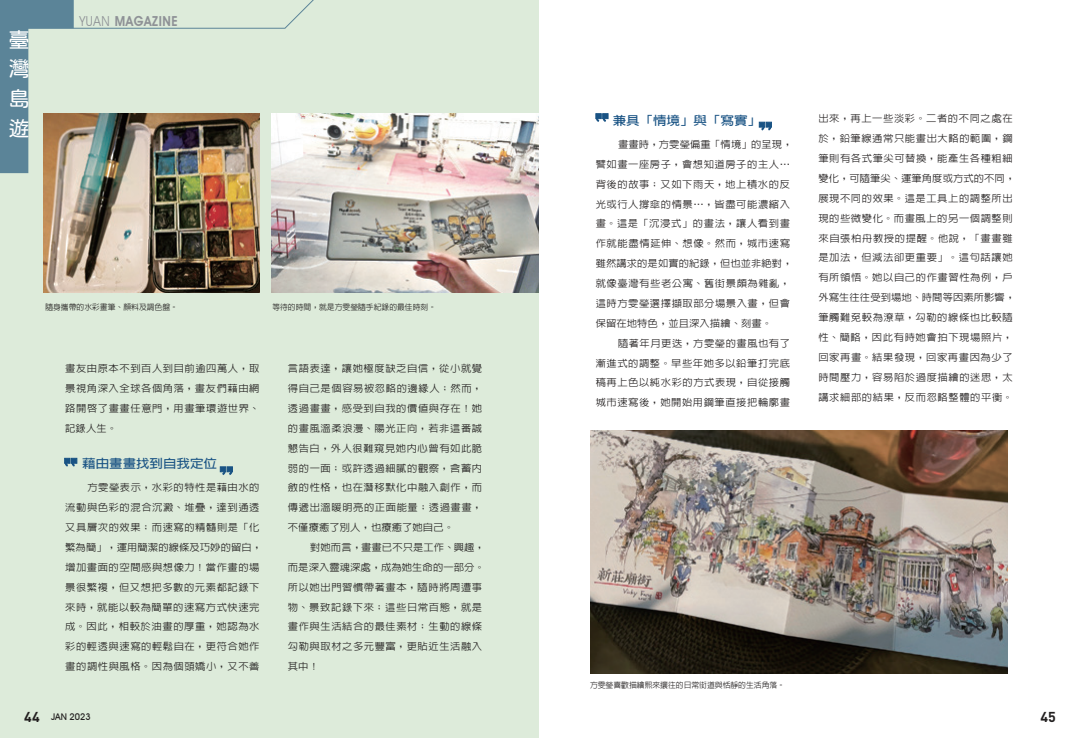
<style>
.page{position:relative;width:1078px;height:738px;background:#fff}
.page>*{position:absolute;margin:0;border:0;box-sizing:border-box;transform-origin:0 0}
.t1{font:21.3px/29.8px "jf openhuninn 1.1";color:#fff;text-align:justify}
.t2{font:700 14.2px "DIN";color:#221f1f}
.t3{font:600 13.8px "Avant Garde IT Cby BT";letter-spacing:.05em;color:#8e9196;scale:.9 1}
.中標{font:700 12.1px "AR Hei B5";color:#195384;scale:1.11 1}
.內文{font:500 9.8px/19.8px "AR Hei B5";letter-spacing:.055em;color:#221f1f;scale:1.05 1}
.t4{font:500 9.2px "Avant Garde IT Cby BT";color:#221f1f}
.圖說{font:500 7.8px "AR Hei B5";color:#221f1f}
.s1{font-weight:400}
.s2{font-family:"DIN";font-weight:700;font-size:14.2px}
</style>
<div class="page">
<div style="left:0;top:0;width:539px;height:737px;background:#ddebda"></div>
<img style="left:43px;top:173px;width:216px;height:119px">
<img style="left:271px;top:113px;width:268px;height:179px">
<svg style="left:758px;top:122px;width:14px;height:9px"></svg>
<svg style="left:595px;top:113px;width:13px;height:9px"></svg>
<svg style="left:220px;top:466px;width:13px;height:9px"></svg>
<svg style="left:64px;top:458px;width:13px;height:9px"></svg>
<img style="left:590px;top:430px;width:416px;height:242px">
<svg style="left:0;top:0;width:333px;height:173px"></svg>
<h1 class="t1" style="left:9px;top:24px;width:22px">臺灣島遊</h1>
<h3 class="t3" style="left:79px;top:13px;width:111px"><span class="s1">YUAN</span> MAGAZINE</h3>
<p class="圖說" style="left:45px;top:303px;width:134px">隨身攜帶的水彩畫筆、顏料及調色盤。</p>
<p class="圖說" style="left:272px;top:303px;width:165px">等待的時間，就是方雯瑩隨手紀錄的最佳時刻。</p>
<p class="內文" style="left:65px;top:358px;width:186px;text-align:justify">畫友由原本不到百人到目前逾四萬人，取景視角深入全球各個角落，畫友們藉由網路開啟了畫畫任意門，用畫筆環遊世界、記錄人生。</p>
<p class="中標" style="left:82px;top:457px;width:123px">藉由畫畫找到自我定位</p>
<p class="內文" style="left:65px;top:477px;width:189px;text-indent:22px">方雯瑩表示，水彩的特性是藉由水的流動與色彩的混合沉澱、堆疊，達到通透又具層次的效果；而速寫的精髓則是「化繁為簡」，運用簡潔的線條及巧妙的留白，增加畫面的空間感與想像力！當作畫的場景很繁複，但又想把多數的元素都記錄下來時，就能以較為簡單的速寫方式快速完成。因此，相較於油畫的厚重，她認為水彩的輕透與速寫的輕鬆自在，更符合她作畫的調性與風格。因為個頭嬌小，又不善</p>
<p class="內文" style="left:288px;top:358px;width:186px;text-align:justify">言語表達，讓她極度缺乏自信，從小就覺得自己是個容易被忽略的邊緣人；然而，透過畫畫，感受到自我的價值與存在！她的畫風溫柔浪漫、陽光正向，若非這番誠懇告白，外人很難窺見她內心曾有如此脆弱的一面；或許透過細膩的觀察，含蓄內斂的性格，也在潛移默化中融入創作，而傳遞出溫暖明亮的正面能量；透過畫畫，不僅療癒了別人，也療癒了她自己。</p>
<p class="內文" style="left:288px;top:537px;width:189px;text-indent:22px">對她而言，畫畫已不只是工作、興趣，而是深入靈魂深處，成為她生命的一部分。所以她出門習慣帶著畫本，隨時將周遭事物、景致記錄下來；這些日常百態，就是畫作與生活結合的最佳素材；生動的線條勾勒與取材之多元豐富，更貼近生活融入其中！</p>
<p class="中標" style="left:612px;top:114px;width:135px">兼具「情境」與「寫實」</p>
<p class="內文" style="left:595px;top:134px;width:189px;text-indent:22px">畫畫時，方雯瑩偏重「情境」的呈現，譬如畫一座房子，會想知道房子的主人⋯背後的故事；又如下雨天，地上積水的反光或行人撐傘的情景⋯，皆盡可能濃縮入畫。這是「沉浸式」的畫法，讓人看到畫作就能盡情延伸、想像。然而，城市速寫雖然講求的是如實的紀錄，但也並非絕對，就像臺灣有些老公寓、舊街景頗為雜亂，這時方雯瑩選擇擷取部分場景入畫，但會保留在地特色，並且深入描繪、刻畫。</p>
<p class="內文" style="left:595px;top:333px;width:186px;text-align:justify;text-indent:22px">隨著年月更迭，方雯瑩的畫風也有了漸進式的調整。早些年她多以鉛筆打完底稿再上色以純水彩的方式表現，自從接觸城市速寫後，她開始用鋼筆直接把輪廓畫</p>
<p class="內文" style="left:818px;top:109px;width:189px">出來，再上一些淡彩。二者的不同之處在於，鉛筆線通常只能畫出大略的範圍，鋼筆則有各式筆尖可替換，能產生各種粗細變化，可隨筆尖、運筆角度或方式的不同，展現不同的效果。這是工具上的調整所出現的些微變化。而畫風上的另一個調整則來自張柏舟教授的提醒。他說，「畫畫雖是加法，但減法卻更重要」。這句話讓她有所領悟。她以自己的作畫習性為例，戶外寫生往往受到場地、時間等因素所影響，筆觸難免較為潦草，勾勒的線條也比較隨性、簡略，因此有時她會拍下現場照片，回家再畫。結果發現，回家再畫因為少了時間壓力，容易陷於過度描繪的迷思，太講求細部的結果，反而忽略整體的平衡。</p>
<p class="圖說" style="left:590px;top:680px;width:196px">方雯瑩喜歡描繪熙來攘往的日常街道與恬靜的生活角落。</p>
<p class="t4" style="left:24px;top:710px;width:68px"><span class="s2">44</span> JAN 2023</p>
<h2 class="t2" style="left:1040px;top:707px;width:17px">45</h2>
</div>
